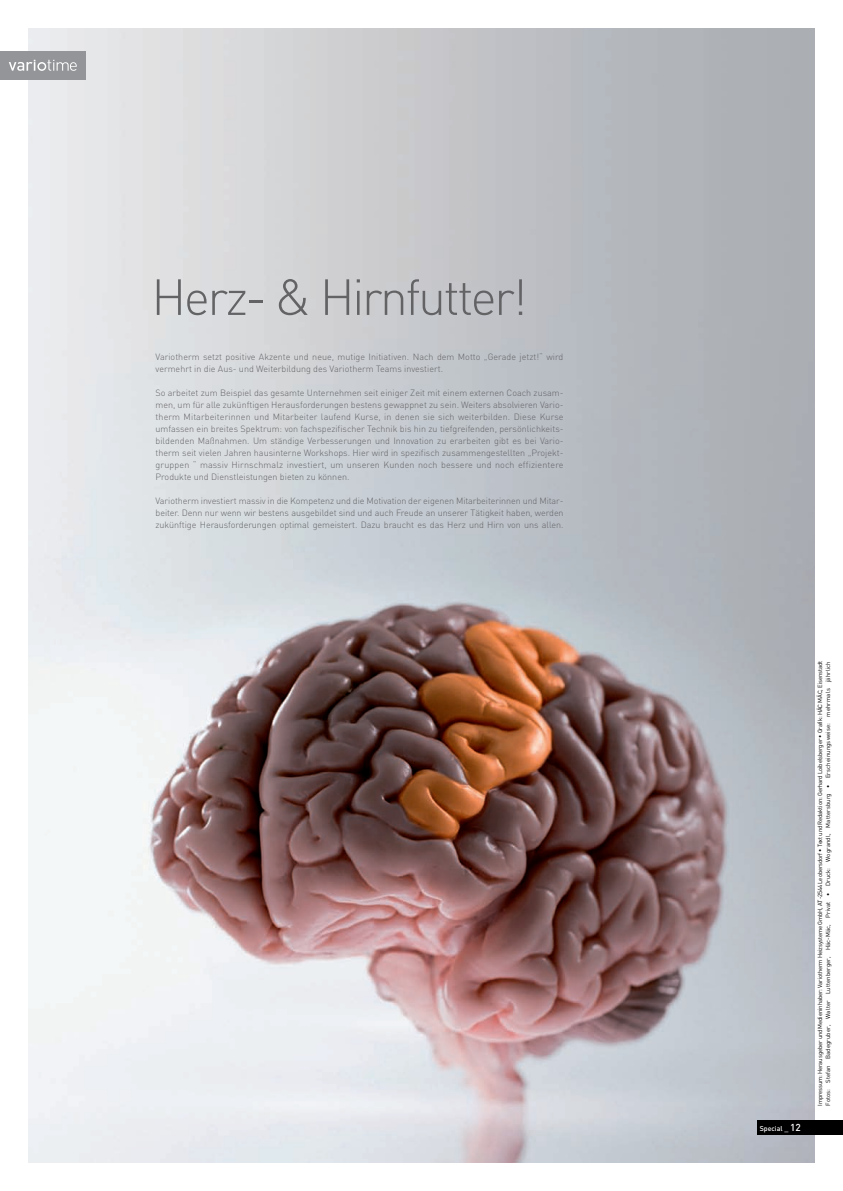
<style>
.page{position:relative;width:843px;height:1191px;background:#fff}
.page>*{position:absolute;margin:0;border:0;box-sizing:border-box;transform-origin:0 0}
.t1{font:300 50px "DIN";letter-spacing:-.05em;color:#636366}
.t2{font:300 9px/12px "DIN";color:#636366;text-align:justify}
.t3{font:500 7px "DIN";color:#fff}
.t4{font:6px/8px "DIN";letter-spacing:-.025em;color:#000001}
.s1{font-size:10px}
</style>
<div class="page">
<img style="left:29px;top:28px;width:785px;height:1134px">
<div style="left:757px;top:1120px;width:85px;height:14px;background:#000001"></div>
<div style="left:0;top:51px;width:85px;height:28px;background:#939598"></div>
<svg style="left:9px;top:60px;width:68px;height:11px"></svg>
<h1 class="t1" style="left:151px;top:279px;width:377px">Herz- &amp; Hirnfutter!</h1>
<p class="t2" style="left:155px;top:352px;width:409px">Variotherm setzt positive Akzente und neue, mutige Initiativen. Nach dem Motto „Gerade jetzt!“ wird vermehrt in die Aus- und Weiterbildung des Variotherm Teams investiert.</p>
<p class="t2" style="left:155px;top:388px;width:409px">So arbeitet zum Beispiel das gesamte Unternehmen seit einiger Zeit mit einem externen Coach zusam&shy;men, um für alle zukünftigen Herausforderungen bestens gewappnet zu sein. Weiters absolvieren Vario&shy;therm Mitarbeiterinnen und Mitarbeiter laufend Kurse, in denen sie sich weiterbilden. Diese Kurse umfassen ein breites Spektrum: von fachspezifischer Technik bis hin zu tiefgreifenden, persönlichkeits&shy;bildenden Maßnahmen. Um ständige Verbesserungen und Innovation zu erarbeiten gibt es bei Vario&shy;therm seit vielen Jahren hausinterne Workshops. Hier wird in spezifisch zusammengestellten „Projekt&shy;gruppen “ massiv Hirnschmalz investiert, um unseren Kunden noch bessere und noch effizientere Produkte und Dienstleistungen bieten zu können.</p>
<p class="t2" style="left:155px;top:496px;width:409px">Variotherm investiert massiv in die Kompetenz und die Motivation der eigenen Mitarbeiterinnen und Mitar&shy;beiter. Denn nur wenn wir bestens ausgebildet sind und auch Freude an unserer Tätigkeit haben, werden zukünftige Herausforderungen optimal gemeistert. Dazu braucht es das Herz und Hirn von uns allen.</p>
<p class="t3" style="left:759px;top:1126px;width:42px">Special _ <span class="s1">12</span></p>
<p class="t4" style="left:816px;top:1106px;width:446px;rotate:-90deg">Impressum: Herausgeber und Medieninhaber: Variotherm Heizsysteme GmbH, AT-2544 Leobersdorf • Text und Redaktion: Gerhard Loibelsberger • Grafik: HÄC MÄC, Eisenstadt<br>Fotos: Stefan Badegruber, Walter Luttenberger, Häc-Mäc, Privat • Druck: Wograndl, Mattersburg • Erscheinungsweise: mehrmals jährlich</p>
</div>
